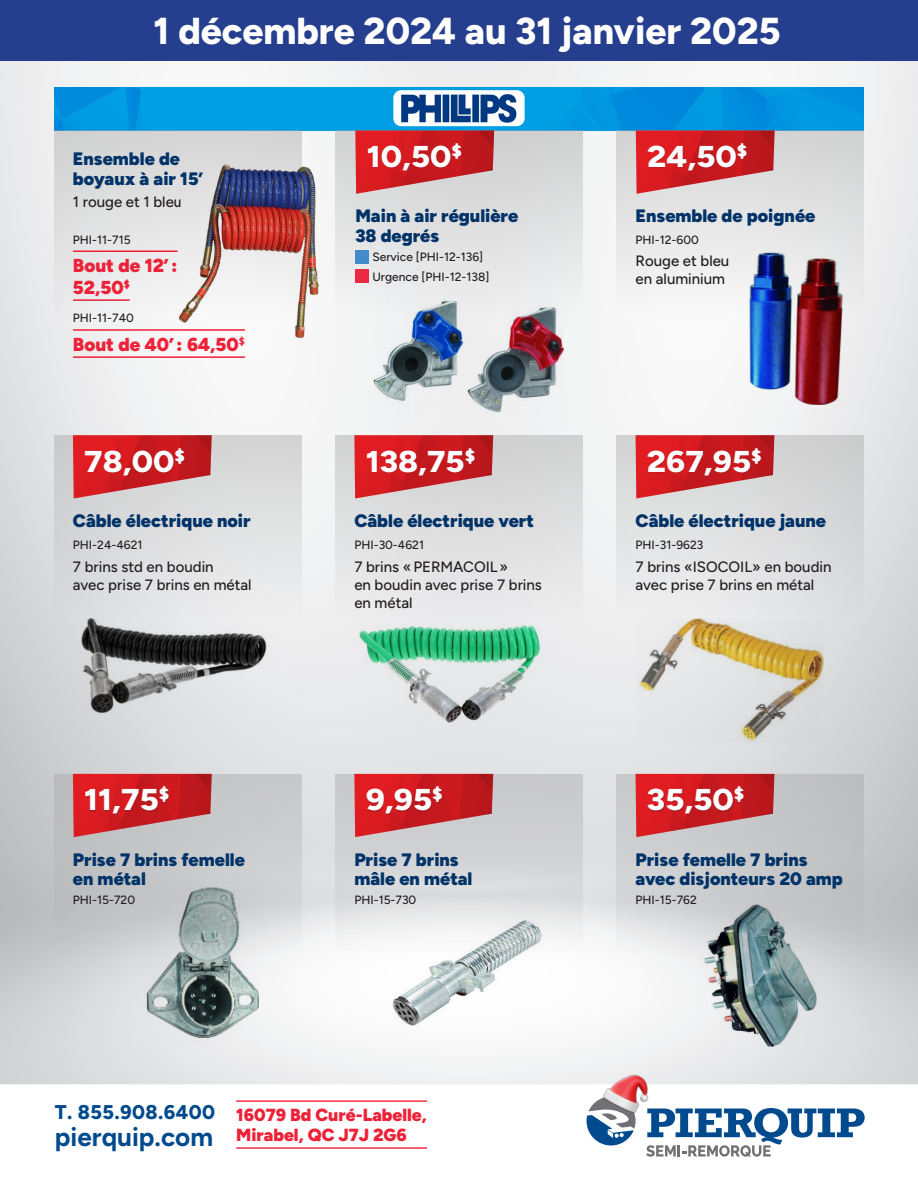
<style>
.page{position:relative;width:918px;height:1188px;background:#fff}
.page>*{position:absolute;margin:0;border:0;box-sizing:border-box;transform-origin:0 0}
.t1{font:800 37.5px "Figtree";color:#fff}
.Tarif{font:800 30.15px "Figtree";color:#fff;scale:1.09 1}
.t2{font:700 26.1px "Figtree";color:#004a8d}
.t3{font:800 19.8px "Figtree";letter-spacing:.02em;color:#004a8d}
.Tarif_rouge_-_Ligne_haut{font:900 18.75px/21.8px "Figtree";color:#ed2137}
.Titre_produit{font:900 18px/19.5px "Figtree";color:#013368}
.Tarif_rouge_-_Ligne_haut-2{font:900 17.55px/20.4px "Figtree";color:#ed2137}
.Description_de_produit{font:500 15px/18px "Figtree";color:#231f20}
.Titre_produit-2{font:500 12px "Figtree";color:#231f20}
.Numéro_de_produit{font:500 12px "Figtree";color:#231f20}
</style>
<div class="page">
<img style="left:0;top:60px;width:918px;height:1024px">
<div style="left:0;top:0;width:918px;height:60px;background:#253f8e"></div>
<img style="left:54px;top:88px;width:810px;height:43px">
<hr style="left:236px;top:1100px;width:191px;height:2px;background:#ed2137">
<hr style="left:236px;top:1147px;width:191px;height:2px;background:#ed2137">
<div style="left:54px;top:131px;width:247px;height:257px;background:linear-gradient(to bottom,#d5d5d5,#f9f9fa)"></div>
<div style="left:54px;top:435px;width:247px;height:252px;background:linear-gradient(to bottom,#d5d6d6,#e7e8ea)"></div>
<svg style="left:54px;top:774px;width:247px;height:252px;background:#cecfd1"></svg>
<div style="left:335px;top:435px;width:248px;height:252px;background:linear-gradient(to bottom,#d3d3d3,#f1f1f3)"></div>
<div style="left:335px;top:774px;width:248px;height:252px;background:linear-gradient(to bottom,#c1c1c3,#fff)"></div>
<div style="left:616px;top:435px;width:248px;height:252px;background:linear-gradient(to right,#eaeaeb,#d6d7d8)"></div>
<svg style="left:616px;top:774px;width:248px;height:252px"></svg>
<div style="left:336px;top:131px;width:247px;height:257px;background:linear-gradient(to bottom,#d1d1d2,#fafbfb)"></div>
<div style="left:616px;top:131px;width:248px;height:257px;background:linear-gradient(to bottom,#d5d5d5,#fefeff)"></div>
<img style="left:355px;top:131px;width:139px;height:63px">
<div style="left:369px;top:144px;width:93px;height:27px;background:#9e1c22;opacity:.75"></div>
<img style="left:73px;top:435px;width:139px;height:63px">
<div style="left:86px;top:448px;width:99px;height:28px;background:#9e1c22;opacity:.75"></div>
<img style="left:73px;top:774px;width:139px;height:63px">
<div style="left:86px;top:787px;width:83px;height:28px;background:#9e1c22;opacity:.75"></div>
<img style="left:354px;top:435px;width:139px;height:63px">
<div style="left:368px;top:448px;width:107px;height:28px;background:#9e1c22;opacity:.75"></div>
<img style="left:354px;top:774px;width:139px;height:63px">
<div style="left:367px;top:787px;width:76px;height:28px;background:#9e1c22;opacity:.75"></div>
<img style="left:636px;top:435px;width:138px;height:63px">
<div style="left:648px;top:448px;width:114px;height:28px;background:#9e1c22;opacity:.75"></div>
<img style="left:636px;top:774px;width:138px;height:63px">
<div style="left:649px;top:787px;width:95px;height:28px;background:#9e1c22;opacity:.75"></div>
<img style="left:636px;top:131px;width:139px;height:63px">
<div style="left:649px;top:144px;width:98px;height:27px;background:#9e1c22;opacity:.75"></div>
<div style="left:393px;top:90px;width:132px;height:36px;background:#fff;border-radius:8px"></div>
<img style="left:401px;top:94px;width:116px;height:29px">
<img style="left:179px;top:161px;width:144px;height:179px">
<img style="left:80px;top:617px;width:186px;height:96px">
<img style="left:145px;top:886px;width:114px;height:162px">
<img style="left:702px;top:903px;width:115px;height:145px">
<img style="left:355px;top:624px;width:191px;height:99px">
<img style="left:382px;top:912px;width:166px;height:122px">
<img style="left:636px;top:617px;width:188px;height:126px">
<div style="left:355px;top:250px;width:13px;height:13px;background:#448bca"></div>
<div style="left:355px;top:270px;width:13px;height:13px;background:#eb2843"></div>
<img style="left:373px;top:299px;width:98px;height:127px">
<img style="left:466px;top:296px;width:98px;height:117px">
<img style="left:747px;top:250px;width:99px;height:155px">
<svg style="left:587px;top:1103px;width:48px;height:42px"></svg>
<svg style="left:646px;top:1108px;width:219px;height:49px"></svg>
<img style="left:594px;top:1060px;width:66px;height:66px">
<hr style="left:73px;top:250px;width:105px;height:2px;background:#ed2137">
<hr style="left:73px;top:299px;width:57px;height:2px;background:#ed2137">
<hr style="left:73px;top:329px;width:172px;height:2px;background:#ed2137">
<hr style="left:73px;top:356px;width:172px;height:2px;background:#ed2137">
<p class="t1" style="left:154px;top:8px;width:629px">1 décembre 2024 au 31 janvier 2025</p>
<p class="Titre_produit" style="left:73px;top:148px;width:132px">Ensemble de boyaux à air 15’</p>
<p class="Description_de_produit" style="left:73px;top:193px;width:111px">1 rouge et 1 bleu</p>
<p class="Titre_produit-2" style="left:73px;top:233px;width:59px">PHI-11-715</p>
<p class="Tarif_rouge_-_Ligne_haut" style="left:73px;top:254px;width:106px">Bout de 12’:<br>52,50<sup>$</sup></p>
<p class="Titre_produit-2" style="left:73px;top:311px;width:62px">PHI-11-740</p>
<p class="Tarif_rouge_-_Ligne_haut" style="left:73px;top:333px;width:174px">Bout de 40’: 64,50<sup>$</sup></p>
<p class="Tarif" style="left:84px;top:442px;width:94px">78,00<sup>$</sup></p>
<p class="Titre_produit" style="left:73px;top:510px;width:179px">Câble électrique noir</p>
<p class="Titre_produit-2" style="left:73px;top:538px;width:71px">PHI-24-4621</p>
<p class="Description_de_produit" style="left:73px;top:557px;width:180px">7 brins std en boudin<br>avec prise 7 brins en métal</p>
<p class="Tarif" style="left:84px;top:781px;width:80px">11,75<sup>$</sup></p>
<p class="Titre_produit" style="left:73px;top:849px;width:174px">Prise 7 brins femelle en métal</p>
<p class="Titre_produit-2" style="left:73px;top:893px;width:64px">PHI-15-720</p>
<p class="Tarif" style="left:367px;top:138px;width:89px">10,50<sup>$</sup></p>
<p class="Titre_produit" style="left:355px;top:206px;width:164px">Main à air régulière<br>38 degrés</p>
<p class="Titre_produit-2" style="left:372px;top:250px;width:112px">Service [PHI-12-136]</p>
<p class="Titre_produit-2" style="left:372px;top:270px;width:118px">Urgence [PHI-12-138]</p>
<p class="Tarif" style="left:366px;top:442px;width:102px">138,75<sup>$</sup></p>
<p class="Titre_produit" style="left:354px;top:510px;width:181px">Câble électrique vert</p>
<p class="Titre_produit-2" style="left:354px;top:538px;width:71px">PHI-30-4621</p>
<p class="Description_de_produit" style="left:354px;top:557px;width:189px">7 brins «PERMACOIL»<br>en boudin avec prise 7 brins en métal</p>
<p class="Tarif" style="left:366px;top:781px;width:72px">9,95<sup>$</sup></p>
<p class="Titre_produit" style="left:354px;top:849px;width:120px">Prise 7 brins mâle en métal</p>
<p class="Titre_produit-2" style="left:354px;top:893px;width:63px">PHI-15-730</p>
<p class="t3" style="left:55px;top:1100px;width:162px">T. 855.908.6400</p>
<p class="t2" style="left:55px;top:1121px;width:160px">pierquip.com</p>
<p class="Tarif_rouge_-_Ligne_haut-2" style="left:236px;top:1104px;width:192px">16079 Bd Curé-Labelle,<br>Mirabel, QC J7J 2G6</p>
<p class="Tarif" style="left:647px;top:138px;width:93px">24,50<sup>$</sup></p>
<p class="Titre_produit" style="left:636px;top:206px;width:181px">Ensemble de poignée</p>
<p class="Numéro_de_produit" style="left:636px;top:233px;width:65px">PHI-12-600</p>
<p class="Description_de_produit" style="left:636px;top:252px;width:95px">Rouge et bleu en aluminium</p>
<p class="Tarif" style="left:647px;top:442px;width:107px">267,95<sup>$</sup></p>
<p class="Titre_produit" style="left:636px;top:510px;width:192px">Câble électrique jaune</p>
<p class="Titre_produit-2" style="left:636px;top:538px;width:69px">PHI-31-9623</p>
<p class="Description_de_produit" style="left:636px;top:557px;width:197px">7 brins «ISOCOIL» en boudin avec prise 7 brins en métal</p>
<p class="Tarif" style="left:647px;top:781px;width:91px">35,50<sup>$</sup></p>
<p class="Titre_produit" style="left:636px;top:849px;width:209px">Prise femelle 7 brins avec disjonteurs 20 amp</p>
<p class="Titre_produit-2" style="left:636px;top:893px;width:63px">PHI-15-762</p>
</div>
